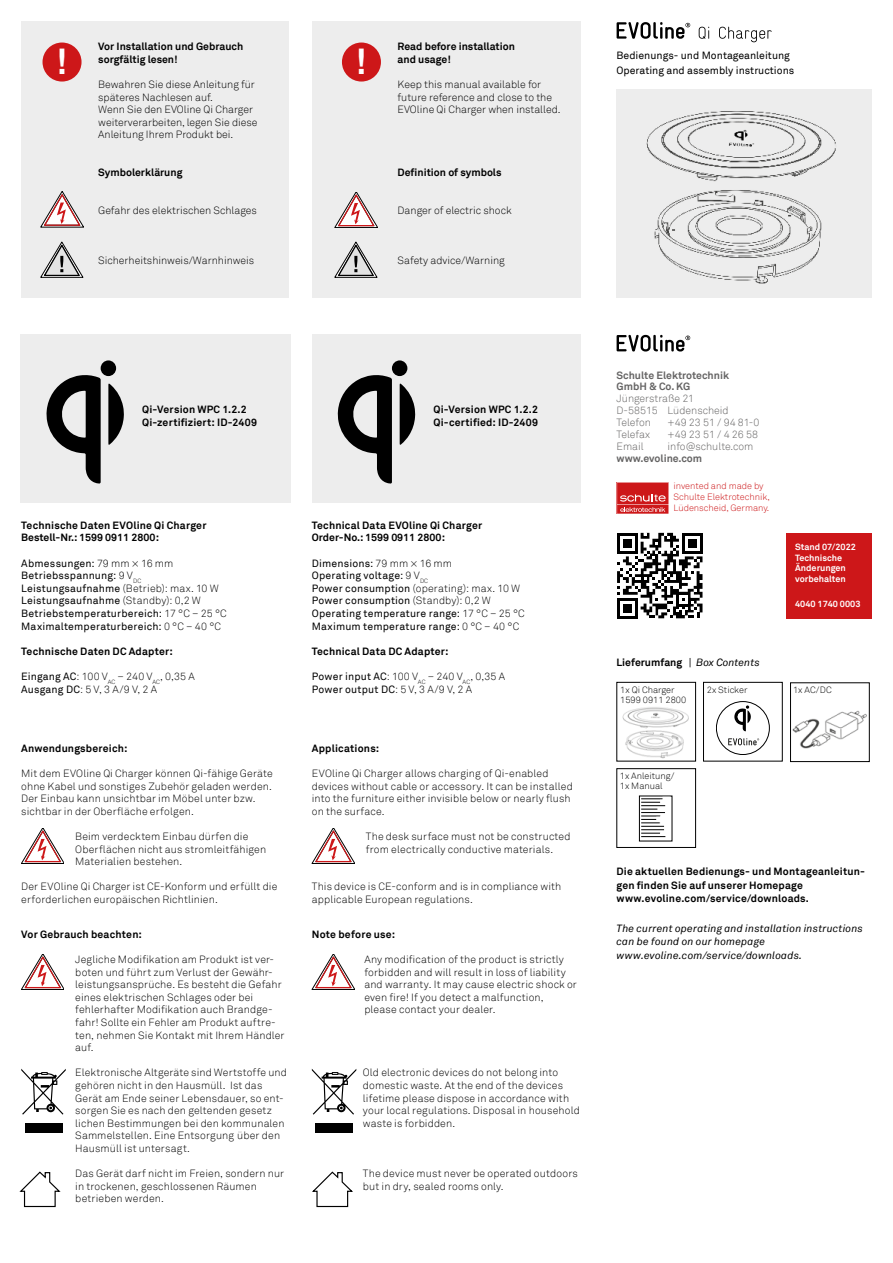
<style>
.page{position:relative;width:893px;height:1263px;background:#fff}
.page>*{position:absolute;margin:0;border:0;box-sizing:border-box;transform-origin:0 0}
.t1{font:700 36.15px "Akkurat";color:#fff}
.t2{font:300 10.5px/12.6px "Akkurat";letter-spacing:.01em;color:#000}
.t3{font:700 10.5px/12.6px "Akkurat";letter-spacing:.015em;color:#000}
.t4{font:10.5px/12.6px "Akkurat";letter-spacing:.015em;color:#000}
.t5{font:italic 10.5px/13.5px "Akkurat";letter-spacing:.015em;color:#000}
.t6{font:300 10.5px/12px "Akkurat";color:#646363}
.t7{font:700 10.5px/11.2px "Akkurat";color:#646363}
.t8{font:300 9.15px/10.9px "Akkurat";color:#cd1719}
.t9{font:300 9.15px/10.9px "Akkurat";color:#000}
.t10{font:700 9px/10.8px "Akkurat";color:#fff}
.s1{font-weight:300}
.s2{font-weight:400}
.s3{font-weight:400;font-style:italic}
</style>
<div class="page">
<div style="left:787px;top:533px;width:85px;height:85px;background:#cd1719"></div>
<div style="left:21px;top:335px;width:270px;height:168px;background:#ededed"></div>
<div style="left:21px;top:21px;width:268px;height:277px;background:#ededed"></div>
<img style="left:617px;top:89px;width:255px;height:209px">
<div style="left:43px;top:43px;width:39px;height:39px;background:#cd1719;border-radius:50%"></div>
<div style="left:312px;top:21px;width:268px;height:277px;background:#ededed"></div>
<div style="left:342px;top:43px;width:39px;height:39px;background:#cd1719;border-radius:50%"></div>
<svg style="left:46px;top:375px;width:55px;height:109px"></svg>
<svg style="left:108px;top:383px;width:16px;height:62px"></svg>
<div style="left:101px;top:360px;width:15px;height:16px;background:#000;border-radius:50%"></div>
<svg style="left:617px;top:533px;width:85px;height:85px"></svg>
<div style="left:312px;top:335px;width:268px;height:168px;background:#ededed"></div>
<svg style="left:338px;top:375px;width:54px;height:109px"></svg>
<svg style="left:400px;top:383px;width:15px;height:62px"></svg>
<div style="left:392px;top:360px;width:15px;height:16px;background:#000;border-radius:50%"></div>
<svg style="left:312px;top:1171px;width:41px;height:36px"></svg>
<svg style="left:19px;top:1171px;width:42px;height:36px"></svg>
<div style="left:790px;top:682px;width:79px;height:80px;border:1px solid #000"></div>
<div style="left:617px;top:768px;width:79px;height:80px;border:1px solid #000"></div>
<div style="left:703px;top:682px;width:79px;height:79px;border:1px solid #000"></div>
<img style="left:619px;top:707px;width:77px;height:55px">
<svg style="left:617px;top:482px;width:52px;height:32px;background:#d53f41"></svg>
<div style="left:617px;top:682px;width:79px;height:79px;border:1px solid #000"></div>
<div style="left:639px;top:796px;width:33px;height:45px;border:1px solid #000"></div>
<svg style="left:641px;top:796px;width:29px;height:42px"></svg>
<img style="left:792px;top:710px;width:75px;height:39px">
<svg style="left:734px;top:705px;width:17px;height:27px"></svg>
<svg style="left:728px;top:738px;width:31px;height:7px"></svg>
<div style="left:716px;top:701px;width:53px;height:54px;border:1px solid #000;border-radius:50%"></div>
<svg style="left:617px;top:22px;width:155px;height:20px"></svg>
<svg style="left:617px;top:335px;width:73px;height:16px"></svg>
<svg style="left:41px;top:242px;width:42px;height:35px"></svg>
<svg style="left:335px;top:242px;width:42px;height:35px"></svg>
<svg style="left:41px;top:192px;width:42px;height:35px"></svg>
<svg style="left:335px;top:192px;width:42px;height:36px"></svg>
<svg style="left:21px;top:828px;width:43px;height:36px"></svg>
<svg style="left:21px;top:954px;width:43px;height:36px"></svg>
<svg style="left:312px;top:828px;width:42px;height:36px"></svg>
<svg style="left:312px;top:954px;width:42px;height:36px"></svg>
<svg style="left:21px;top:1069px;width:45px;height:46px"></svg>
<div style="left:25px;top:1123px;width:37px;height:9px;background:#000"></div>
<svg style="left:312px;top:1069px;width:44px;height:46px"></svg>
<div style="left:315px;top:1123px;width:38px;height:9px;background:#000"></div>
<h1 class="t1" style="left:55px;top:39px;width:13px">!</h1>
<p class="t3" style="left:398px;top:40px;width:119px">Read before installation and usage!</p>
<p class="t2" style="left:398px;top:78px;width:164px">Keep this manual available for future reference and close to the<br>EVOline Qi Charger when installed.</p>
<p class="t3" style="left:98px;top:40px;width:147px">Vor Installation und Gebrauch sorgfältig lesen!</p>
<p class="t2" style="left:98px;top:78px;width:161px">Bewahren Sie diese Anleitung für späteres Nachlesen auf.<br>Wenn Sie den EVOline Qi Charger weiterverarbeiten, legen Sie diese<br>Anleitung Ihrem Produkt bei.</p>
<p class="t3" style="left:98px;top:166px;width:86px">Symbolerklärung</p>
<p class="t2" style="left:98px;top:204px;width:160px">Gefahr des elektrischen Schlages</p>
<h1 class="t1" style="left:355px;top:39px;width:13px">!</h1>
<p class="t3" style="left:398px;top:166px;width:105px">Definition of symbols</p>
<p class="t2" style="left:398px;top:204px;width:115px">Danger of electric shock</p>
<p class="t2" style="left:98px;top:255px;width:158px">Sicherheitshinweis/Warnhinweis</p>
<p class="t2" style="left:398px;top:255px;width:109px">Safety advice/Warning</p>
<p class="t4" style="left:617px;top:48px;width:179px;line-height:15px">Bedienungs- und Montageanleitung<br>Operating and assembly instructions</p>
<p class="t3" style="left:142px;top:403px;width:116px">Qi-Version WPC 1.2.2<br>Qi-zertifiziert: ID-2409</p>
<p class="t3" style="left:433px;top:403px;width:106px">Qi-Version WPC 1.2.2<br>Qi-certified: ID-2409</p>
<p class="t3" style="left:21px;top:519px;width:187px">Technische Daten EVOline Qi Charger<br>Bestell-Nr.: 1599 0911 2800:</p>
<p class="t4" style="left:21px;top:557px;width:207px">Abmessungen: <span class="s1">79 mm × 16 mm </span>Betriebsspannung: <span class="s1">9 V</span><sub>DC </sub>Leistungsaufnahme <span class="s1">(Betrieb): max. 10 W </span>Leistungsaufnahme <span class="s1">(Standby): 0,2 W </span>Betriebstemperaturbereich: <span class="s1">17 °C – 25 °C </span>Maximaltemperaturbereich: <span class="s1">0 °C – 40 °C</span></p>
<p class="t3" style="left:21px;top:645px;width:153px">Technische Daten DC Adapter:</p>
<p class="t2" style="left:21px;top:670px;width:175px"><span class="s2">Eingang AC</span>: 100 V<sub>AC</sub> – 240 V<sub>AC</sub>, 0,35 A<br><span class="s2">Ausgang DC</span>: 5 V, 3 A/9 V, 2 A</p>
<p class="t3" style="left:21px;top:742px;width:108px">Anwendungsbereich:</p>
<p class="t2" style="left:21px;top:767px;width:253px">Mit dem EVOline Qi Charger können Qi-fähige Geräte ohne Kabel und sonstiges Zubehör geladen werden.<br>Der Einbau kann unsichtbar im Möbel unter bzw. sichtbar in der Oberfläche erfolgen.</p>
<p class="t2" style="left:75px;top:830px;width:192px">Beim verdecktem Einbau dürfen die<br>Oberflächen nicht aus stromleitfähigen<br>Materialien bestehen.</p>
<p class="t2" style="left:21px;top:881px;width:258px">Der EVOline Qi Charger ist CE-Konform und erfüllt die erforderlichen europäischen Richtlinien.</p>
<p class="t3" style="left:21px;top:928px;width:122px">Vor Gebrauch beachten:</p>
<p class="t2" style="left:75px;top:953px;width:211px">Jegliche Modifikation am Produkt ist ver&shy;boten und führt zum Verlust der Gewähr&shy;leistungsansprüche. Es besteht die Gefahr eines elektrischen Schlages oder bei fehlerhafter Modifikation auch Brandge&shy;fahr! Sollte ein Fehler am Produkt auftre&shy;ten, nehmen Sie Kontakt mit Ihrem Händler auf.</p>
<p class="t2" style="left:75px;top:1067px;width:213px">Elektronische Altgeräte sind Wertstoffe und gehören nicht in den Hausmüll. Ist das Gerät am Ende seiner Lebensdauer, so ent&shy;sorgen Sie es nach den geltenden gesetz lichen Bestimmungen bei den kommunalen Sammelstellen. Eine Entsorgung über den Hausmüll ist untersagt.</p>
<p class="t2" style="left:75px;top:1167px;width:210px">Das Gerät darf nicht im Freien, sondern nur in trockenen, geschlossenen Räumen betrieben werden.</p>
<p class="t3" style="left:312px;top:519px;width:172px">Technical Data EVOline Qi Charger<br>Order-No.: 1599 0911 2800:</p>
<p class="t4" style="left:312px;top:557px;width:214px">Dimensions: <span class="s1">79 mm × 16 mm<br></span>Operating voltage: <span class="s1">9 V</span><sub>DC<br></sub>Power consumption <span class="s1">(operating): max. 10 W </span>Power consumption <span class="s1">(Standby): 0,2 W </span>Operating temperature range: <span class="s1">17 °C – 25 °C </span>Maximum temperature range: <span class="s1">0 °C – 40 °C</span></p>
<p class="t3" style="left:312px;top:645px;width:138px">Technical Data DC Adapter:</p>
<p class="t2" style="left:312px;top:670px;width:195px"><span class="s2">Power input AC</span>: 100 V<sub>AC</sub> – 240 V<sub>AC</sub>, 0,35 A<br><span class="s2">Power output DC</span>: 5 V, 3 A/9 V, 2 A</p>
<p class="t3" style="left:312px;top:742px;width:69px">Applications:</p>
<p class="t2" style="left:312px;top:767px;width:262px">EVOline Qi Charger allows charging of Qi-enabled devices without cable or accessory. It can be installed into the furniture either invisible below or nearly flush on the surface.</p>
<p class="t2" style="left:366px;top:830px;width:206px">The desk surface must not be constructed from electrically conductive materials.</p>
<p class="t2" style="left:312px;top:881px;width:251px">This device is CE-conform and is in compliance with applicable European regulations.</p>
<p class="t3" style="left:312px;top:928px;width:85px">Note before use:</p>
<p class="t2" style="left:364px;top:953px;width:214px">Any modification of the product is strictly forbidden and will result in loss of liability and warranty. It may cause electric shock or even fire! If you detect a malfunction, please contact your dealer.</p>
<p class="t2" style="left:363px;top:1067px;width:219px">Old electronic devices do not belong into domestic waste. At the end of the devices lifetime please dispose in accordance with your local regulations. Disposal in household waste is forbidden.</p>
<p class="t2" style="left:363px;top:1167px;width:217px">The device must never be operated outdoors but in dry, sealed rooms only.</p>
<p class="t7" style="left:617px;top:369px;width:114px">Schulte Elektrotechnik<br>GmbH &amp; Co. KG</p>
<p class="t6" style="left:617px;top:392px;width:114px">Jüngerstraße 21<br>D-58515 Lüdenscheid<br>Telefon</p>
<p class="t6" style="left:668px;top:416px;width:93px">+49 23 51 / 94 81-0</p>
<p class="t6" style="left:617px;top:428px;width:35px">Telefax</p>
<p class="t6" style="left:668px;top:428px;width:92px">+49 23 51 / 4 26 58</p>
<p class="t6" style="left:617px;top:440px;width:29px">Email</p>
<p class="t6" style="left:668px;top:440px;width:87px">info@schulte.com</p>
<p class="t7" style="left:617px;top:453px;width:87px">www.evoline.com</p>
<p class="t8" style="left:673px;top:480px;width:98px">invented and made by<br>Schulte Elektrotechnik,<br>Lüdenscheid, Germany.</p>
<p class="t3" style="left:617px;top:656px;width:145px">Lieferumfang <span class="s3">| Box Contents</span></p>
<p class="t10" style="left:795px;top:541px;width:62px">Stand 07/2022<br>Technische<br>Änderungen vorbehalten</p>
<p class="t10" style="left:795px;top:599px;width:67px">4040 1740 0003</p>
<p class="t9" style="left:620px;top:684px;width:56px">1x Qi Charger</p>
<p class="t9" style="left:707px;top:684px;width:42px">2x Sticker</p>
<p class="t9" style="left:793px;top:684px;width:40px">1x AC/DC</p>
<p class="t9" style="left:620px;top:695px;width:67px">1599 0911 2800</p>
<p class="t9" style="left:620px;top:770px;width:56px">1x Anleitung/<br>1x Manual</p>
<p class="t3" style="left:617px;top:865px;width:250px;line-height:13.5px">Die aktuellen Bedienungs- und Montageanleitun&shy;gen finden Sie auf unserer Homepage www.evoline.com/service/downloads.</p>
<p class="t5" style="left:617px;top:921px;width:248px">The current operating and installation instructions can be found on our homepage www.evoline.com/service/downloads.</p>
</div>
